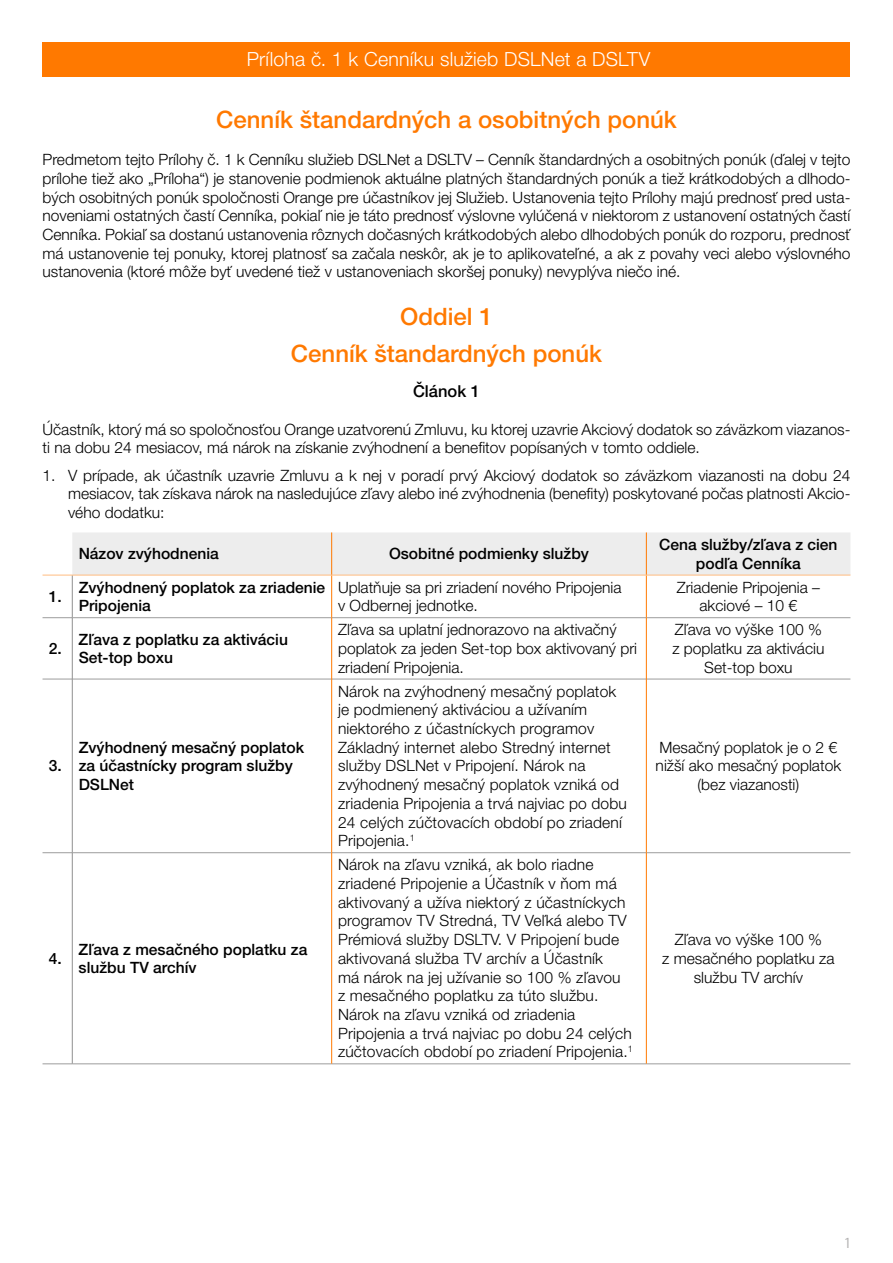
<style>
.page{position:relative;width:893px;height:1263px;background:#fff}
.page>*{position:absolute;margin:0;border:0;box-sizing:border-box;transform-origin:0 0}
.t1{font:500 24px/37.3px "Helvetica Neue LT Pro";color:#ff7900;text-align:center}
.t2{font:300 19.5px "Helvetica Neue LT Pro";letter-spacing:.01em;color:#fff}
.t3{font:500 16.5px "Helvetica Neue LT Pro";color:#000}
.t4{font:300 15.6px/18.8px "Helvetica Neue LT Pro";letter-spacing:.01em;color:#000}
.t5{font:500 15.6px/18.8px "Helvetica Neue LT Pro";color:#000}
.t6{font:condensed 15.6px "Myriad Pro";color:#b3b2b2}
</style>
<div class="page">
<svg style="left:43px;top:617px;width:29px;height:1px"></svg>
<hr style="left:72px;top:617px;width:259px;height:1px;background:#9d9d9c">
<hr style="left:332px;top:617px;width:314px;height:1px;background:#9d9d9c">
<hr style="left:646px;top:617px;width:204px;height:1px;background:#9d9d9c">
<svg style="left:43px;top:679px;width:29px;height:1px"></svg>
<hr style="left:72px;top:679px;width:259px;height:1px;background:#9d9d9c">
<hr style="left:332px;top:679px;width:314px;height:1px;background:#9d9d9c">
<hr style="left:646px;top:679px;width:204px;height:1px;background:#9d9d9c">
<svg style="left:43px;top:852px;width:29px;height:1px"></svg>
<hr style="left:72px;top:852px;width:259px;height:1px;background:#9d9d9c">
<hr style="left:332px;top:852px;width:314px;height:1px;background:#9d9d9c">
<hr style="left:646px;top:852px;width:204px;height:1px;background:#9d9d9c">
<svg style="left:43px;top:1063px;width:29px;height:1px"></svg>
<hr style="left:72px;top:1063px;width:260px;height:1px;background:#9d9d9c">
<hr style="left:332px;top:1063px;width:314px;height:1px;background:#9d9d9c">
<hr style="left:646px;top:1063px;width:204px;height:1px;background:#9d9d9c">
<hr style="left:331px;top:575px;width:1px;height:43px;background:#ff7900">
<hr style="left:331px;top:618px;width:1px;height:61px;background:#ff7900">
<hr style="left:331px;top:679px;width:1px;height:174px;background:#ff7900">
<hr style="left:331px;top:853px;width:1px;height:211px;background:#ff7900">
<hr style="left:646px;top:575px;width:1px;height:43px;background:#ff7900">
<hr style="left:646px;top:618px;width:1px;height:61px;background:#ff7900">
<hr style="left:646px;top:679px;width:1px;height:174px;background:#ff7900">
<hr style="left:646px;top:853px;width:1px;height:211px;background:#ff7900">
<hr style="left:72px;top:575px;width:1px;height:43px;background:#8f8f8f">
<hr style="left:72px;top:618px;width:1px;height:61px;background:#8f8f8f">
<hr style="left:72px;top:679px;width:1px;height:174px;background:#8f8f8f">
<hr style="left:72px;top:853px;width:1px;height:211px;background:#8f8f8f">
<div style="left:43px;top:532px;width:807px;height:44px;background:#ededed"></div>
<hr style="left:72px;top:575px;width:260px;height:1px;background:#ffbc80">
<hr style="left:332px;top:575px;width:314px;height:1px;background:#ffbc80">
<hr style="left:646px;top:575px;width:204px;height:1px;background:#ffbc80">
<div style="left:43px;top:43px;width:807px;height:34px;background:#ff7900"></div>
<p class="t2" style="left:247px;top:48px;width:405px">Príloha č. 1 k Cenníku služieb DSLNet a DSLTV</p>
<h1 class="t1" style="left:216px;top:100px;width:462px">Cenník štandardných a osobitných ponúk</h1>
<p class="t4" style="left:43px;top:150px;width:809px;text-align:justify">Predmetom tejto Prílohy č. 1 k Cenníku služieb DSLNet a DSLTV – Cenník štandardných a osobitných ponúk (ďalej v tejto prílohe tiež ako „Príloha“) je stanovenie podmienok aktuálne platných štandardných ponúk a tiež krátkodobých a dlhodo&shy;bých osobitných ponúk spoločnosti Orange pre účastníkov jej Služieb. Ustanovenia tejto Prílohy majú prednosť pred usta&shy;noveniami ostatných častí Cenníka, pokiaľ nie je táto prednosť výslovne vylúčená v niektorom z ustanovení ostatných častí Cenníka. Pokiaľ sa dostanú ustanovenia rôznych dočasných krátkodobých alebo dlhodobých ponúk do rozporu, prednosť má ustanovenie tej ponuky, ktorej platnosť sa začala neskôr, ak je to aplikovateľné, a ak z povahy veci alebo výslovného ustanovenia (ktoré môže byť uvedené tiež v ustanoveniach skoršej ponuky) nevyplýva niečo iné.</p>
<h1 class="t1" style="left:291px;top:298px;width:313px">Oddiel 1<br>Cenník štandardných ponúk</h1>
<p class="t3" style="left:413px;top:381px;width:68px">Článok 1</p>
<p class="t4" style="left:43px;top:419px;width:809px">Účastník, ktorý má so spoločnosťou Orange uzatvorenú Zmluvu, ku ktorej uzavrie Akciový dodatok so záväzkom viazanos&shy;ti na dobu 24 mesiacov, má nárok na získanie zvýhodnení a benefitov popísaných v tomto oddiele.</p>
<p class="t4" style="left:68px;top:465px;width:784px;text-align:justify;text-indent:-26px">1. V prípade, ak účastník uzavrie Zmluvu a k nej v poradí prvý Akciový dodatok so záväzkom viazanosti na dobu 24 mesiacov, tak získava nárok na nasledujúce zľavy alebo iné zvýhodnenia (benefity) poskytované počas platnosti Akcio&shy;vého dodatku:</p>
<p class="t5" style="left:79px;top:544px;width:142px">Názov zvýhodnenia</p>
<p class="t5" style="left:389px;top:544px;width:201px">Osobitné podmienky služby</p>
<p class="t5" style="left:659px;top:535px;width:180px;text-align:center">Cena služby/zľava z cien podľa Cenníka</p>
<p class="t5" style="left:49px;top:587px;width:15px">1.</p>
<p class="t5" style="left:79px;top:577px;width:248px">Zvýhodnený poplatok za zriadenie<br>Pripojenia</p>
<p class="t4" style="left:338px;top:577px;width:285px">Uplatňuje sa pri zriadení nového Pripojenia v Odbernej jednotke.</p>
<p class="t4" style="left:677px;top:577px;width:145px;text-align:center">Zriadenie Pripojenia – akciové – 10 €</p>
<p class="t5" style="left:49px;top:639px;width:15px">2.</p>
<p class="t5" style="left:79px;top:629px;width:211px">Zľava z poplatku za aktiváciu<br>Set-top boxu</p>
<p class="t4" style="left:338px;top:620px;width:301px">Zľava sa uplatní jednorazovo na aktivačný poplatok za jeden Set-top box aktivovaný pri zriadení Pripojenia.</p>
<p class="t4" style="left:672px;top:620px;width:153px;text-align:center">Zľava vo výške 100 % z poplatku za aktiváciu<br>Set-top boxu</p>
<p class="t5" style="left:49px;top:756px;width:15px">3.</p>
<p class="t5" style="left:79px;top:738px;width:227px">Zvýhodnený mesačný poplatok za účastnícky program služby<br>DSLNet</p>
<p class="t5" style="left:49px;top:949px;width:15px">4.</p>
<p class="t5" style="left:79px;top:939px;width:230px">Zľava z mesačného poplatku za službu TV archív</p>
<p class="t4" style="left:338px;top:681px;width:290px">Nárok na zvýhodnený mesačný poplatok je podmienený aktiváciou a užívaním niektorého z účastníckych programov Základný internet alebo Stredný internet služby DSLNet v Pripojení. Nárok na zvýhodnený mesačný poplatok vzniká od zriadenia Pripojenia a trvá najviac po dobu 24 celých zúčtovacích období po zriadení Pripojenia.<sup>1</sup></p>
<p class="t4" style="left:338px;top:855px;width:296px">Nárok na zľavu vzniká, ak bolo riadne zriadené Pripojenie a Účastník v ňom má aktivovaný a užíva niektorý z účastníckych programov TV Stredná, TV Veľká alebo TV Prémiová služby DSLTV. V Pripojení bude aktivovaná služba TV archív a Účastník<br>má nárok na jej užívanie so 100 % zľavou<br>z mesačného poplatku za túto službu.<br>Nárok na zľavu vzniká od zriadenia Pripojenia a trvá najviac po dobu 24 celých zúčtovacích období po zriadení Pripojenia.<sup>1</sup></p>
<p class="t4" style="left:656px;top:737px;width:187px;text-align:center">Mesačný poplatok je o 2 € nižší ako mesačný poplatok (bez viazanosti)</p>
<p class="t4" style="left:662px;top:930px;width:174px;text-align:center">Zľava vo výške 100 %<br>z mesačného poplatku za službu TV archív</p>
<p class="t6" style="left:844px;top:1233px;width:8px">1</p>
</div>
